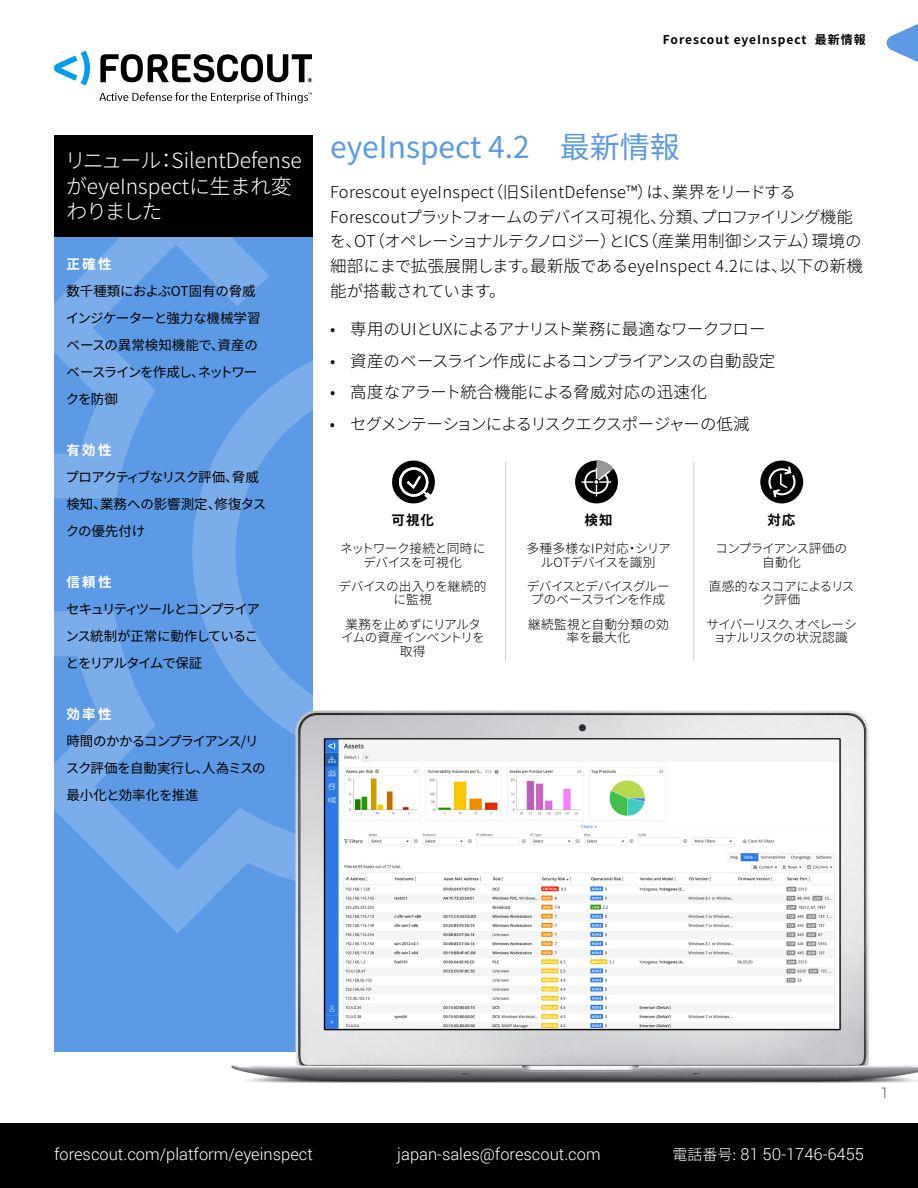
<style>
.page{position:relative;width:918px;height:1188px;background:#fff}
.page>*{position:absolute;margin:0;border:0;box-sizing:border-box;transform-origin:0 0}
.Headline_1{font:30px "Noto Sans CJ Kjp";color:#5c9ae5}
.Product_Description{font:300 21px/25.2px "Noto Sans CJ Kjp";color:#fff}
.Body_Copy{font:300 16.5px/24.8px "Noto Sans CJ Kjp";letter-spacing:-.01em;color:#000}
.footer_text{font:300 16.5px "Roboto";color:#fff}
.Body_Copy-2{font:300 16.5px "Noto Sans CJ Kjp";letter-spacing:-.055em;color:#000}
.Body_Copy-3{font:300 16.5px "Noto Sans CJ Kjp";letter-spacing:-.065em;color:#000}
.Body_Copy-4{font:300 16.5px "Noto Sans CJ Kjp";letter-spacing:.01em;color:#000}
.t1{font:300 15px "Montserrat";color:#808080}
.Highlights_black_tex{font:13.5px/27px "Noto Sans CJ Kjp";letter-spacing:-.055em;color:#000;text-align:justify}
.Highlights_black_tex-2{font:13.5px/27px "Noto Sans CJ Kjp";letter-spacing:-.025em;color:#000}
.Highlights_black_tex-3{font:13.5px/27px "Noto Sans CJ Kjp";letter-spacing:-.02em;color:#000}
.Highlights_black_tex-4{font:700 13.5px "Noto Sans CJ Kjp";letter-spacing:.18em;color:#fff}
.Special_column_heade{font:700 13.5px "Noto Sans CJ Kjp";letter-spacing:.08em;color:#000}
.Body_copy_-_small{font:300 12.75px/13.5px "Noto Sans CJ Kjp";letter-spacing:-.04em;color:#000;text-align:center}
.Body_copy_-_small-2{font:300 12.75px/13.5px "Noto Sans CJ Kjp";color:#000;text-align:center}
.Body_copy_-_small-3{font:300 12.75px/13.5px "Noto Sans CJ Kjp";letter-spacing:.02em;color:#000;text-align:center}
.Sheet_Name_Title{font:700 12px "Noto Sans CJ Kjp";letter-spacing:.08em;color:#000}
.s1{font-family:"Noto Sans CJ Kjp";font-size:15px}
</style>
<div class="page">
<svg style="left:54px;top:182px;width:259px;height:807px;background:#659fe6"></svg>
<svg style="left:192px;top:339px;width:121px;height:272px;background:#66a0e6"></svg>
<div style="left:55px;top:135px;width:258px;height:102px;background:#000"></div>
<div style="left:0;top:1123px;width:918px;height:65px;background:#000"></div>
<svg style="left:886px;top:24px;width:32px;height:38px"></svg>
<img style="left:100px;top:611px;width:818px;height:472px">
<svg style="left:392px;top:460px;width:43px;height:44px"></svg>
<div style="left:575px;top:461px;width:43px;height:42px;background:#000;border-radius:50%"></div>
<svg style="left:582px;top:461px;width:31px;height:35px"></svg>
<div style="left:760px;top:461px;width:43px;height:42px;background:#000;border-radius:50%"></div>
<svg style="left:767px;top:466px;width:30px;height:31px"></svg>
<hr style="left:505px;top:462px;width:1px;height:199px;background:#000">
<hr style="left:693px;top:462px;width:1px;height:199px;background:#000">
<svg style="left:54px;top:51px;width:36px;height:34px"></svg>
<svg style="left:100px;top:54px;width:212px;height:29px"></svg>
<svg style="left:99px;top:92px;width:213px;height:11px"></svg>
<p class="Sheet_Name_Title" style="left:663px;top:33px;width:204px">Forescout eyeInspect 最新情報</p>
<p class="Product_Description" style="left:65px;top:149px;width:238px">リニュール：SilentDefenseがeyeInspectに生まれ変わりました</p>
<p class="Highlights_black_tex-4" style="left:66px;top:257px;width:47px">正確性</p>
<p class="Highlights_black_tex-2" style="left:66px;top:278px;width:196px">数千種類におよぶOT固有の脅威インジケーターと強力な機械学習ベースの異常検知機能で、資産のベースラインを作成し、ネットワークを防御</p>
<p class="Highlights_black_tex-4" style="left:66px;top:443px;width:47px">有効性</p>
<p class="Highlights_black_tex-3" style="left:66px;top:464px;width:202px">プロアクティブなリスク評価、脅威検知、業務への影響測定、修復タスクの優先付け</p>
<p class="Highlights_black_tex-4" style="left:66px;top:575px;width:47px">信頼性</p>
<p class="Highlights_black_tex" style="left:66px;top:596px;width:196px">セキュリティツールとコンプライアンス統制が正常に動作していることをリアルタイムで保証</p>
<p class="Highlights_black_tex-4" style="left:66px;top:707px;width:47px">効率性</p>
<p class="Highlights_black_tex" style="left:66px;top:728px;width:202px;text-align:left">時間のかかるコンプライアンス/リスク評価を自動実行し、人為ミスの最小化と効率化を推進</p>
<p class="Headline_1" style="left:330px;top:130px;width:351px">eyeInspect 4.2　最新情報</p>
<p class="Body_Copy" style="left:330px;top:180px;width:535px">Forescout eyeInspect（旧SilentDefense™）は、業界をリードするForescoutプラットフォームのデバイス可視化、分類、プロファイリング機能を、OT（オペレーショナルテクノロジー）とICS（産業用制御システム）環境の細部にまで拡張展開します。最新版であるeyeInspect 4.2には、以下の新機能が搭載されています。</p>
<p class="Body_Copy" style="left:330px;top:317px;width:437px">• 専用のUIとUXによるアナリスト業務に最適なワークフロー</p>
<p class="Body_Copy-2" style="left:330px;top:351px;width:447px">• 資産のベースライン作成によるコンプライアンスの自動設定</p>
<p class="Body_Copy-4" style="left:330px;top:383px;width:378px">• 高度なアラート統合機能による脅威対応の迅速化</p>
<p class="Body_Copy-3" style="left:330px;top:414px;width:421px">• セグメンテーションによるリスクエクスポージャーの低減</p>
<p class="Special_column_heade" style="left:391px;top:513px;width:44px">可視化</p>
<p class="Body_copy_-_small" style="left:340px;top:542px;width:147px">ネットワーク接続と同時にデバイスを可視化</p>
<p class="Body_copy_-_small" style="left:339px;top:580px;width:149px">デバイスの出入りを継続的に監視</p>
<p class="Body_copy_-_small" style="left:341px;top:617px;width:145px">業務を止めずにリアルタイムの資産インベントリを取得</p>
<p class="Special_column_heade" style="left:584px;top:513px;width:30px">検知</p>
<p class="Body_copy_-_small-2" style="left:527px;top:542px;width:146px">多種多様なIP対応・シリアルOTデバイスを識別</p>
<p class="Body_copy_-_small" style="left:527px;top:580px;width:145px">デバイスとデバイスグループのベースラインを作成</p>
<p class="Body_copy_-_small-3" style="left:528px;top:617px;width:142px">継続監視と自動分類の効率を最大化</p>
<p class="Special_column_heade" style="left:767px;top:513px;width:30px">対応</p>
<p class="Body_copy_-_small" style="left:715px;top:542px;width:134px">コンプライアンス評価の自動化</p>
<p class="Body_copy_-_small" style="left:709px;top:580px;width:148px">直感的なスコアによるリスク評価</p>
<p class="Body_copy_-_small" style="left:706px;top:617px;width:152px">サイバーリスク、オペレーショナルリスクの状況認識</p>
<p class="t1" style="left:880px;top:1081px;width:11px">1</p>
<p class="footer_text" style="left:54px;top:1143px;width:260px">forescout.com/platform/eyeinspect</p>
<p class="footer_text" style="left:397px;top:1143px;width:205px">japan-sales@forescout.com</p>
<p class="footer_text" style="left:673px;top:1143px;width:193px"><span class="s1">電話番号:</span> 81 50-1746-6455</p>
</div>
